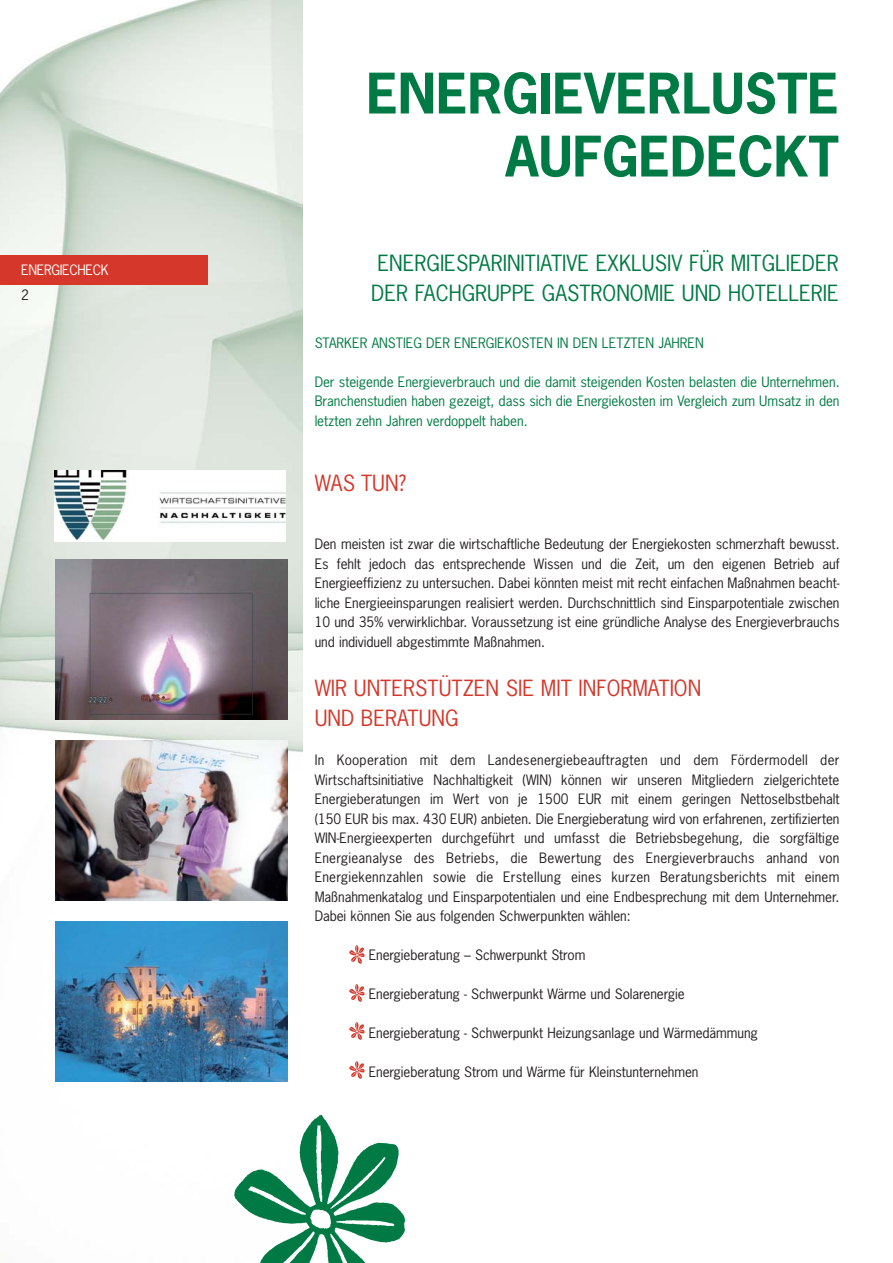
<style>
.page{position:relative;width:893px;height:1263px;background:#fff}
.page>*{position:absolute;margin:0;border:0;box-sizing:border-box;transform-origin:0 0}
.t1{font:700 52.5px/63px "News Gothic Std";color:#007a44;text-align:right}
.t2{font:21px/30px "News Gothic Std";color:#007a44;text-align:center}
.t3{font:21px/30px "News Gothic Std";color:#d5372a}
.t4{font:13.5px/19.5px "News Gothic Std";letter-spacing:-.005em;color:#231f20;text-align:justify}
.t5{font:13.5px/19.5px "News Gothic Std";letter-spacing:-.005em;color:#007a44;text-align:justify}
.t6{font:13.5px/25.3px "News Gothic Std";letter-spacing:-.025em;color:#fff}
.s1{color:#231f20}
</style>
<div class="page">
<img style="left:0;top:0;width:302px;height:1082px">
<div style="left:0;top:255px;width:208px;height:30px;background:#d5372a"></div>
<img style="left:349px;top:945px;width:16px;height:19px">
<img style="left:349px;top:984px;width:16px;height:18px">
<img style="left:349px;top:1022px;width:16px;height:18px">
<img style="left:349px;top:1061px;width:16px;height:18px">
<img style="left:234px;top:1114px;width:172px;height:149px">
<img style="left:55px;top:559px;width:232px;height:160px">
<img style="left:54px;top:470px;width:231px;height:71px">
<img style="left:55px;top:922px;width:232px;height:160px">
<img style="left:55px;top:741px;width:232px;height:160px">
<p class="t6" style="left:21px;top:258px;width:89px">ENERGIECHECK<br><span class="s1">2</span></p>
<p class="t1" style="left:366px;top:66px;width:474px">ENERGIEVERLUSTE<br>AUFGEDECKT</p>
<p class="t2" style="left:371px;top:250px;width:469px">ENERGIESPARINITIATIVE EXKLUSIV FÜR MITGLIEDER<br>DER FACHGRUPPE GASTRONOMIE UND HOTELLERIE</p>
<p class="t5" style="left:315px;top:334px;width:391px">STARKER ANSTIEG DER ENERGIEKOSTEN IN DEN LETZTEN JAHREN</p>
<p class="t5" style="left:315px;top:373px;width:526px">Der steigende Energieverbrauch und die damit steigenden Kosten belasten die Unternehmen.<br>Branchenstudien haben gezeigt, dass sich die Energiekosten im Vergleich zum Umsatz in den letzten zehn Jahren verdoppelt haben.</p>
<p class="t3" style="left:315px;top:470px;width:93px">WAS TUN?</p>
<p class="t4" style="left:315px;top:536px;width:526px">Den meisten ist zwar die wirtschaftliche Bedeutung der Energiekosten schmerzhaft bewusst.<br>Es fehlt jedoch das entsprechende Wissen und die Zeit, um den eigenen Betrieb auf Energieeffizienz zu untersuchen. Dabei könnten meist mit recht einfachen Maßnahmen beacht&shy;liche Energieeinsparungen realisiert werden. Durchschnittlich sind Einsparpotentiale zwischen 10 und 35% verwirklichbar. Voraussetzung ist eine gründliche Analyse des Energieverbrauchs und individuell abgestimmte Maßnahmen.</p>
<p class="t3" style="left:315px;top:675px;width:388px">WIR UNTERSTÜTZEN SIE MIT INFORMATION<br>UND BERATUNG</p>
<p class="t4" style="left:315px;top:752px;width:526px">In Kooperation mit dem Landesenergiebeauftragten und dem Fördermodell der Wirtschaftsinitiative Nachhaltigkeit (WIN) können wir unseren Mitgliedern zielgerichtete Energieberatungen im Wert von je 1500 EUR mit einem geringen Nettoselbstbehalt (150 EUR bis max. 430 EUR) anbieten. Die Energieberatung wird von erfahrenen, zertifizierten WIN-Energieexperten durchgeführt und umfasst die Betriebsbegehung, die sorgfältige Energieanalyse des Betriebs, die Bewertung des Energieverbrauchs anhand von Energiekennzahlen sowie die Erstellung eines kurzen Beratungsberichts mit einem Maßnahmenkatalog und Einsparpotentialen und eine Endbesprechung mit dem Unternehmer.<br>Dabei können Sie aus folgenden Schwerpunkten wählen:</p>
<p class="t4" style="left:369px;top:947px;width:218px">Energieberatung – Schwerpunkt Strom</p>
<p class="t4" style="left:369px;top:986px;width:317px">Energieberatung - Schwerpunkt Wärme und Solarenergie</p>
<p class="t4" style="left:369px;top:1025px;width:391px">Energieberatung - Schwerpunkt Heizungsanlage und Wärmedämmung</p>
<p class="t4" style="left:369px;top:1064px;width:331px">Energieberatung Strom und Wärme für Kleinstunternehmen</p>
</div>
